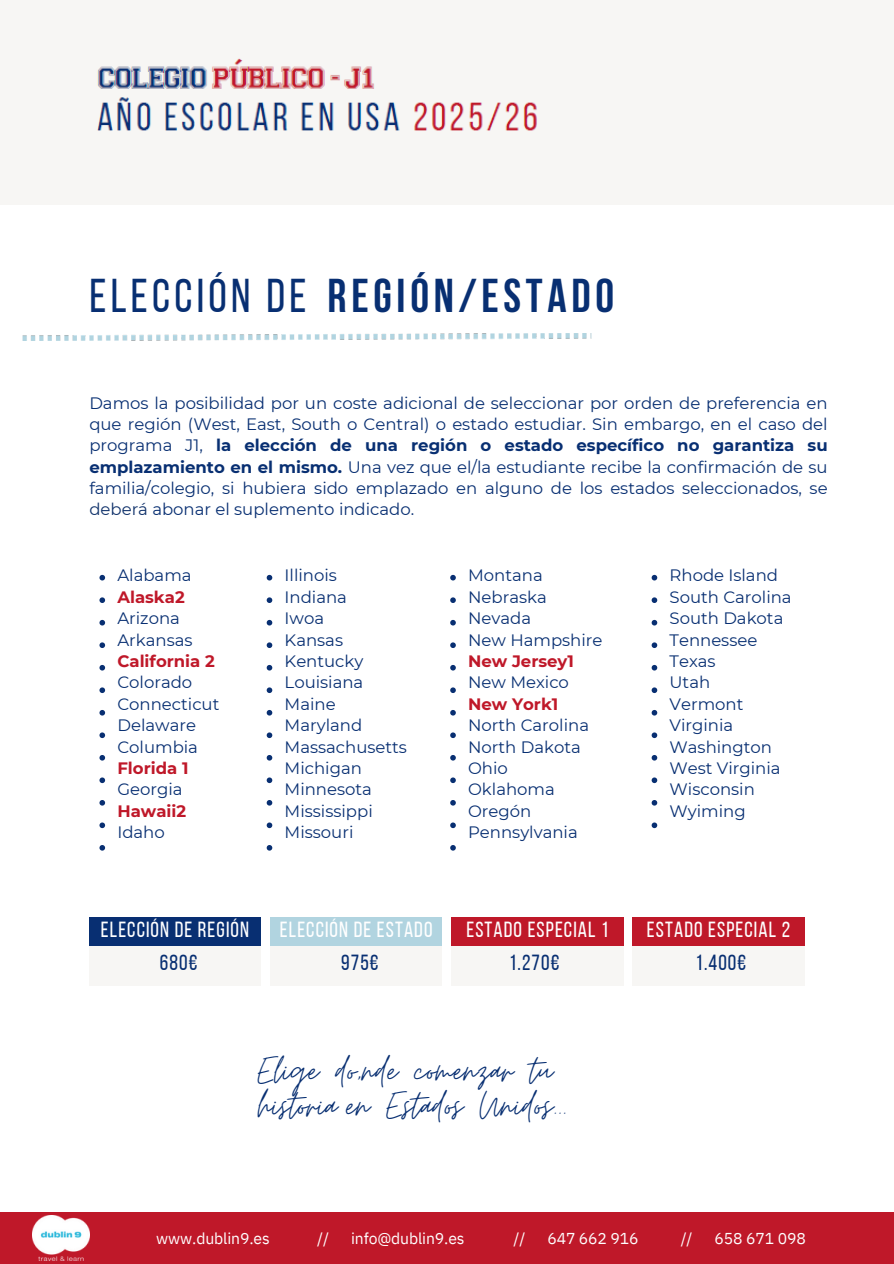
<style>
.page{position:relative;width:894px;height:1264px;background:#fff}
.page>*{position:absolute;margin:0;border:0;box-sizing:border-box;transform-origin:0 0}
.t1{font:700 47.25px "Bebas Neue";letter-spacing:.1em;color:#082f72}
.t2{font:43.65px/34.8px "Moon Time";color:#082f72}
.t3{font:21.75px "Bebas Neue";letter-spacing:.05em;color:#fff}
.t4{font:21.75px "Bebas Neue";letter-spacing:.05em;color:#082f72}
.t5{font:16.5px/21.3px "Montserrat";color:#082f72}
.t6{font:15.75px "IBM Plex Sans";letter-spacing:-.01em;color:#fff}
.s1{font-weight:400}
.s2{font-weight:700}
.s3{color:#0f316a}
.s4{font-weight:700;color:#bf1829}
</style>
<div class="page">
<svg style="left:99px;top:575px;width:6px;height:5px"></svg>
<svg style="left:99px;top:597px;width:6px;height:6px"></svg>
<svg style="left:99px;top:620px;width:6px;height:5px"></svg>
<svg style="left:99px;top:642px;width:6px;height:6px"></svg>
<svg style="left:99px;top:665px;width:6px;height:5px"></svg>
<svg style="left:99px;top:687px;width:6px;height:6px"></svg>
<svg style="left:99px;top:710px;width:6px;height:5px"></svg>
<svg style="left:99px;top:732px;width:6px;height:6px"></svg>
<svg style="left:99px;top:755px;width:6px;height:5px"></svg>
<svg style="left:99px;top:777px;width:6px;height:6px"></svg>
<svg style="left:99px;top:800px;width:6px;height:5px"></svg>
<svg style="left:99px;top:822px;width:6px;height:6px"></svg>
<svg style="left:99px;top:845px;width:6px;height:5px"></svg>
<svg style="left:266px;top:575px;width:6px;height:5px"></svg>
<svg style="left:266px;top:597px;width:6px;height:6px"></svg>
<svg style="left:266px;top:620px;width:6px;height:5px"></svg>
<svg style="left:266px;top:642px;width:6px;height:6px"></svg>
<svg style="left:266px;top:665px;width:6px;height:5px"></svg>
<svg style="left:266px;top:687px;width:6px;height:6px"></svg>
<svg style="left:266px;top:710px;width:6px;height:5px"></svg>
<svg style="left:266px;top:732px;width:6px;height:6px"></svg>
<svg style="left:266px;top:755px;width:6px;height:5px"></svg>
<svg style="left:266px;top:777px;width:6px;height:6px"></svg>
<svg style="left:266px;top:800px;width:6px;height:5px"></svg>
<svg style="left:266px;top:822px;width:6px;height:6px"></svg>
<svg style="left:266px;top:845px;width:6px;height:5px"></svg>
<svg style="left:450px;top:575px;width:5px;height:5px"></svg>
<svg style="left:450px;top:597px;width:5px;height:6px"></svg>
<svg style="left:450px;top:620px;width:5px;height:5px"></svg>
<svg style="left:450px;top:642px;width:5px;height:6px"></svg>
<svg style="left:450px;top:665px;width:5px;height:5px"></svg>
<svg style="left:450px;top:687px;width:5px;height:6px"></svg>
<svg style="left:450px;top:710px;width:5px;height:5px"></svg>
<svg style="left:450px;top:732px;width:5px;height:6px"></svg>
<svg style="left:450px;top:755px;width:5px;height:5px"></svg>
<svg style="left:450px;top:777px;width:5px;height:6px"></svg>
<svg style="left:450px;top:800px;width:5px;height:5px"></svg>
<svg style="left:450px;top:822px;width:5px;height:6px"></svg>
<svg style="left:450px;top:845px;width:5px;height:5px"></svg>
<div style="left:0;top:0;width:893px;height:204px;background:#f7f6f4"></div>
<img style="left:22px;top:333px;width:570px;height:7px">
<div style="left:89px;top:946px;width:172px;height:39px;background:#f7f6f4"></div>
<div style="left:89px;top:917px;width:172px;height:29px;background:#082f72"></div>
<div style="left:270px;top:946px;width:172px;height:39px;background:#f7f6f4"></div>
<div style="left:270px;top:917px;width:172px;height:29px;background:#b1d4e0"></div>
<div style="left:451px;top:946px;width:172px;height:39px;background:#f7f6f4"></div>
<div style="left:451px;top:917px;width:172px;height:29px;background:#bf1829"></div>
<div style="left:632px;top:946px;width:172px;height:39px;background:#f7f6f4"></div>
<div style="left:632px;top:917px;width:172px;height:29px;background:#bf1829"></div>
<svg style="left:651px;top:575px;width:6px;height:5px"></svg>
<svg style="left:651px;top:597px;width:6px;height:6px"></svg>
<svg style="left:651px;top:620px;width:6px;height:5px"></svg>
<svg style="left:651px;top:642px;width:6px;height:6px"></svg>
<svg style="left:651px;top:665px;width:6px;height:5px"></svg>
<svg style="left:651px;top:687px;width:6px;height:6px"></svg>
<svg style="left:651px;top:710px;width:6px;height:5px"></svg>
<svg style="left:651px;top:732px;width:6px;height:6px"></svg>
<svg style="left:651px;top:755px;width:6px;height:5px"></svg>
<svg style="left:651px;top:777px;width:6px;height:6px"></svg>
<svg style="left:651px;top:800px;width:6px;height:5px"></svg>
<svg style="left:651px;top:822px;width:6px;height:6px"></svg>
<div style="left:0;top:1212px;width:893px;height:51px;background:#bf1829"></div>
<img style="left:32px;top:1215px;width:58px;height:45px">
<img style="left:97px;top:58px;width:440px;height:73px">
<p class="t1" style="left:89px;top:277px;width:526px"><span class="s1">ELECCIÓN DE</span> REGIÓN/ESTADO</p>
<p class="t5" style="left:89px;top:392px;width:739px;text-align:justify">Damos la posibilidad por un coste adicional de seleccionar por orden de preferencia en que región (West, East, South o Central) o estado estudiar. Sin embargo, en el caso del programa J1, <span class="s2">la elección de una región o estado específico no garantiza su emplazamiento en el mismo.</span> Una vez que el/la estudiante recibe la confirmación de su familia/colegio, si hubiera sido emplazado en alguno de los estados seleccionados, se <span class="s3">deberá</span> abonar el suplemento indicado.</p>
<h2 class="t5" style="left:117px;top:565px;width:103px">Alabama<br><span class="s4">Alaska2<br></span>Arizona<br>Arkansas<br><span class="s4">California 2<br></span>Colorado<br>Connecticut<br>Delaware<br>Columbia<br><span class="s4">Florida 1<br></span>Georgia<br><span class="s4">Hawaii2<br></span>Idaho</h2>
<h1 class="t5" style="left:284px;top:565px;width:124px">Illinois<br>Indiana<br>Iwoa<br>Kansas<br>Kentucky<br>Louisiana<br>Maine<br>Maryland<br>Massachusetts<br>Michigan<br>Minnesota<br>Mississippi<br>Missouri</h1>
<p class="t5" style="left:468px;top:565px;width:136px">Montana<br>Nebraska<br>Nevada<br>New Hampshire<br><span class="s4">New Jersey1<br></span>New Mexico<br><span class="s4">New York1<br></span>North Carolina<br>North Dakota<br>Ohio<br>Oklahoma<br>Oregón<br>Pennsylvania</p>
<p class="t5" style="left:669px;top:565px;width:124px">Rhode Island<br>South Carolina<br>South Dakota<br>Tennessee<br>Texas<br>Utah<br>Vermont<br>Virginia<br>Washington<br>West Virginia<br>Wisconsin<br>Wyiming</p>
<p class="t3" style="left:101px;top:921px;width:149px">ELECCIÓN DE REGIÓN</p>
<h6 class="t3" style="left:280px;top:921px;width:154px">ELECCIÓN DE ESTADO</h6>
<p class="t3" style="left:466px;top:921px;width:143px">ESTADO ESPECIAL 1</p>
<p class="t3" style="left:646px;top:921px;width:145px">ESTADO ESPECIAL 2</p>
<p class="t4" style="left:160px;top:953px;width:39px">680€</p>
<p class="t4" style="left:341px;top:953px;width:39px">975€</p>
<p class="t4" style="left:509px;top:953px;width:52px">1.270€</p>
<p class="t4" style="left:695px;top:953px;width:52px">1.400€</p>
<p class="t2" style="left:257px;top:1054px;width:311px">Elige do,nde comenzar tu historia en Estados Unidos .</p>
<p class="t6" style="left:156px;top:1227px;width:115px">www.dublin9.es</p>
<p class="t6" style="left:317px;top:1227px;width:13px">//</p>
<p class="t6" style="left:351px;top:1227px;width:115px">info@dublin9.es</p>
<p class="t6" style="left:513px;top:1227px;width:13px">//</p>
<p class="t6" style="left:547px;top:1227px;width:93px">647 662 916</p>
<p class="t6" style="left:680px;top:1227px;width:13px">//</p>
<p class="t6" style="left:714px;top:1227px;width:93px">658 671 098</p>
</div>
